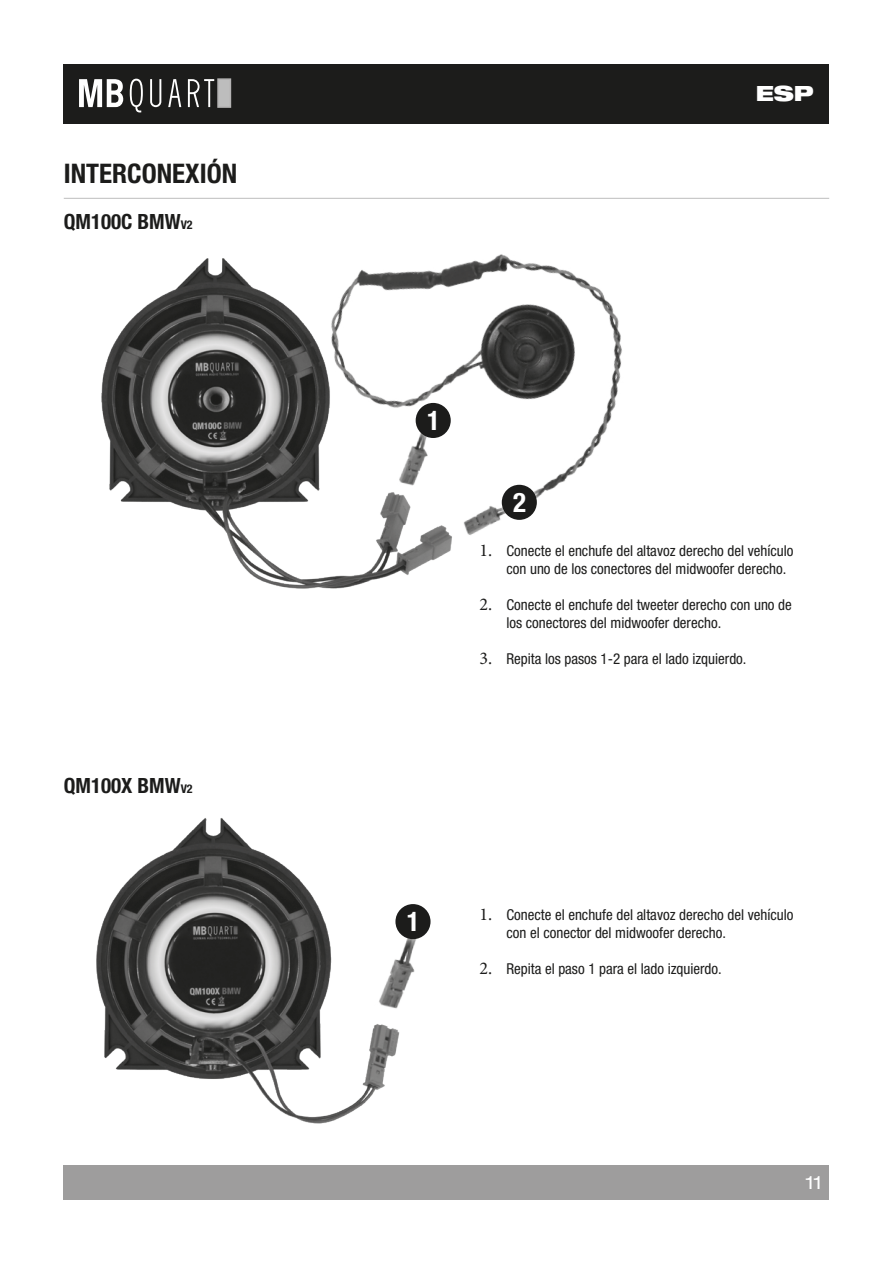
<style>
.page{position:relative;width:893px;height:1263px;background:#fff}
.page>*{position:absolute;margin:0;border:0;box-sizing:border-box;transform-origin:0 0}
.t1{font:700 condensed 27px "Helvetica Neue";color:#1c1c1b}
.t2{font:700 condensed 27px "Helvetica Neue";color:#fff}
.t3{font:700 condensed 21px "Helvetica Neue";color:#1c1c1b}
.t4{font:900 expanded 21px "Helvetica Neue";color:#fff}
.t5{font:expanded 18px "Helvetica Neue";color:#fff}
.t6{font:condensed 15px/18px "Helvetica Neue";color:#1c1c1b}
.s1{font-size:12px}
.s2{font-family:"Minion Pro";font-stretch:normal;font-size:18px}
</style>
<div class="page">
<div style="left:64px;top:1165px;width:765px;height:34px;background:#9e9d9d"></div>
<div style="left:64px;top:64px;width:765px;height:59px;background:#1c1c1b"></div>
<div style="left:217px;top:78px;width:14px;height:30px;background:#bdbdbd;border:2px solid #b4b3b3"></div>
<svg style="left:79px;top:79px;width:135px;height:34px"></svg>
<hr style="left:64px;top:198px;width:765px;height:1px;background:#bdbdbd">
<img style="left:101px;top:258px;width:317px;height:331px">
<img style="left:96px;top:818px;width:304px;height:306px">
<img style="left:300px;top:197px;width:379px;height:370px">
<img style="left:390px;top:413px;width:59px;height:81px">
<img style="left:368px;top:919px;width:47px;height:100px">
<svg style="left:406px;top:394px;width:54px;height:54px"></svg>
<div style="left:416px;top:403px;width:35px;height:35px;background:#1c1c1b;border-radius:50%"></div>
<div style="left:492px;top:475px;width:54px;height:54px;background:#fff"></div>
<div style="left:502px;top:485px;width:35px;height:35px;background:#1c1c1b;border-radius:50%"></div>
<div style="left:386px;top:895px;width:54px;height:54px;background:#fff"></div>
<div style="left:395px;top:904px;width:36px;height:35px;background:#1c1c1b;border-radius:50%"></div>
<h1 class="t1" style="left:64px;top:157px;width:175px">INTERCONEXIÓN</h1>
<h2 class="t3" style="left:64px;top:209px;width:130px">QM100C BMW<span class="s1">V2</span></h2>
<h2 class="t3" style="left:64px;top:773px;width:130px">QM100X BMW<span class="s1">V2</span></h2>
<h2 class="t4" style="left:756px;top:80px;width:59px">ESP</h2>
<h1 class="t2" style="left:427px;top:404px;width:14px">1</h1>
<h1 class="t2" style="left:513px;top:486px;width:14px">2</h1>
<p class="t6" style="left:506px;top:542px;width:289px;text-indent:-27px"><span class="s2">1.</span> Conecte el enchufe del altavoz derecho del vehículo con uno de los conectores del midwoofer derecho.</p>
<p class="t6" style="left:506px;top:596px;width:287px;text-indent:-27px"><span class="s2">2.</span> Conecte el enchufe del tweeter derecho con uno de los conectores del midwoofer derecho.</p>
<p class="t6" style="left:479px;top:650px;width:269px"><span class="s2">3.</span> Repita los pasos 1-2 para el lado izquierdo.</p>
<h1 class="t2" style="left:407px;top:905px;width:14px">1</h1>
<p class="t6" style="left:506px;top:905px;width:289px;text-indent:-27px"><span class="s2">1.</span> Conecte el enchufe del altavoz derecho del vehículo con el conector del midwoofer derecho.</p>
<p class="t6" style="left:479px;top:959px;width:244px"><span class="s2">2.</span> Repita el paso 1 para el lado izquierdo.</p>
<p class="t5" style="left:806px;top:1172px;width:17px">11</p>
</div>
